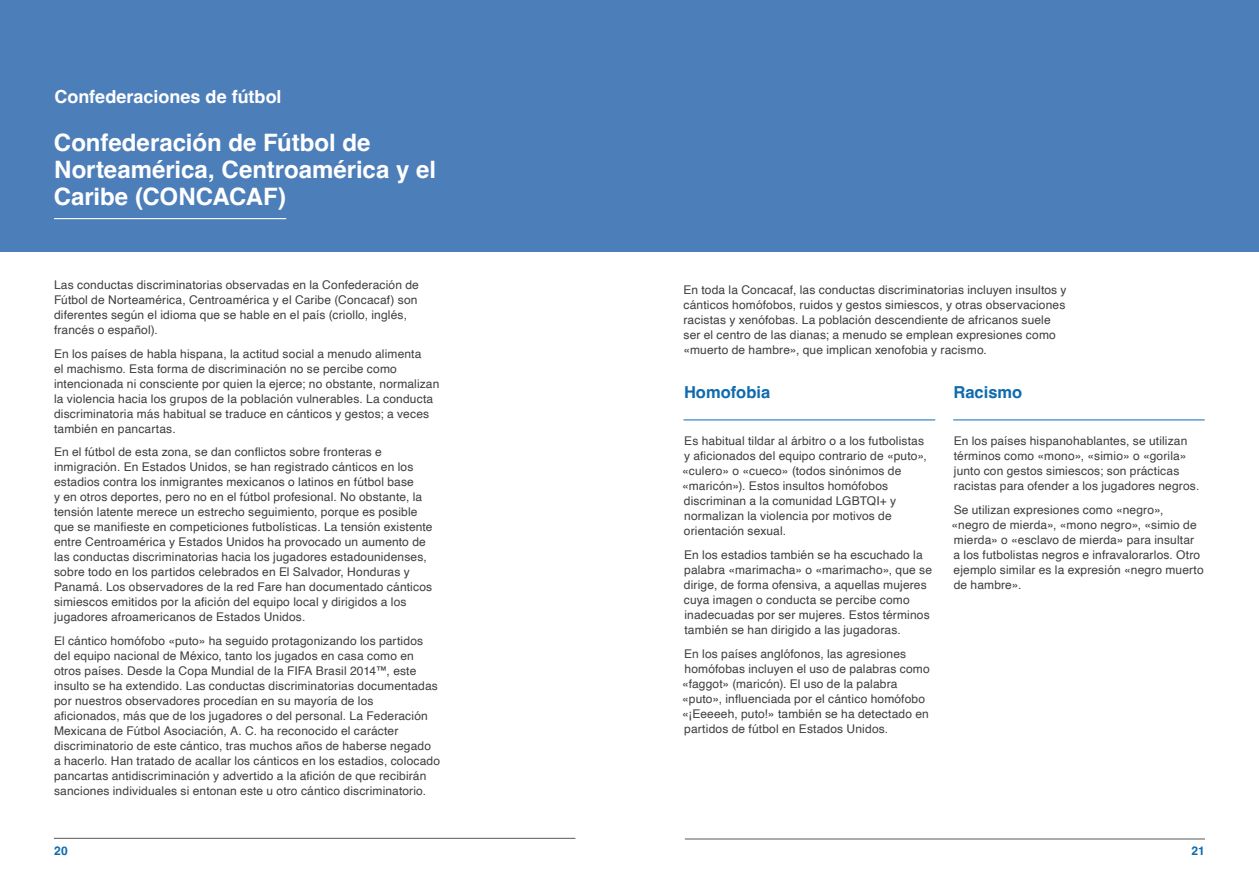
<style>
.page{position:relative;width:1259px;height:893px;background:#fff}
.page>*{position:absolute;margin:0;border:0;box-sizing:border-box;transform-origin:0 0}
.Section_headers{font:700 24px/27px "Helvetica";color:#fff}
.t1{font:700 18px "Helvetica";color:#fff}
.Sub_headers{font:700 16.5px "Helvetica";color:#0e6bae}
.t2{font:12px/15px "Helvetica";letter-spacing:.01em;color:#3e3e3f}
.t3{font:700 12px "Helvetica";color:#0e6bae}
</style>
<div class="page">
<hr style="left:685px;top:839px;width:520px;height:1px;background:#57585a">
<hr style="left:54px;top:838px;width:521px;height:1px;background:#57585a">
<div style="left:0;top:0;width:1259px;height:252px;background:#4c7eba"></div>
<hr style="left:54px;top:218px;width:232px;height:1px;background:#fff">
<hr style="left:953px;top:420px;width:251px;height:1px;background:#0e6bae">
<hr style="left:683px;top:420px;width:252px;height:1px;background:#0e6bae">
<p class="t1" style="left:54px;top:86px;width:229px">Confederaciones de fútbol</p>
<p class="Section_headers" style="left:54px;top:132px;width:384px">Confederación de Fútbol de<br>Norteamérica, Centroamérica y el<br>Caribe (CONCACAF)</p>
<p class="t2" style="left:54px;top:278px;width:366px">Las conductas discriminatorias observadas en la Confederación de Fútbol de Norteamérica, Centroamérica y el Caribe (Concacaf) son diferentes según el idioma que se hable en el país (criollo, inglés, francés o español).</p>
<p class="t2" style="left:54px;top:346px;width:387px">En los países de habla hispana, la actitud social a menudo alimenta<br>el machismo. Esta forma de discriminación no se percibe como intencionada ni consciente por quien la ejerce; no obstante, normalizan la violencia hacia los grupos de la población vulnerables. La conducta discriminatoria más habitual se traduce en cánticos y gestos; a veces también en pancartas.</p>
<p class="t2" style="left:54px;top:445px;width:380px">En el fútbol de esta zona, se dan conflictos sobre fronteras e inmigración. En Estados Unidos, se han registrado cánticos en los estadios contra los inmigrantes mexicanos o latinos en fútbol base<br>y en otros deportes, pero no en el fútbol profesional. No obstante, la tensión latente merece un estrecho seguimiento, porque es posible que se manifieste en competiciones futbolísticas. La tensión existente entre Centroamérica y Estados Unidos ha provocado un aumento de las conductas discriminatorias hacia los jugadores estadounidenses, sobre todo en los partidos celebrados en El Salvador, Honduras y Panamá. Los observadores de la red Fare han documentado cánticos simiescos emitidos por la afición del equipo local y dirigidos a los jugadores afroamericanos de Estados Unidos.</p>
<p class="t2" style="left:54px;top:633px;width:387px">El cántico homófobo «puto» ha seguido protagonizando los partidos del equipo nacional de México, tanto los jugados en casa como en otros países. Desde la Copa Mundial de la FIFA Brasil 2014™, este insulto se ha extendido. Las conductas discriminatorias documentadas por nuestros observadores procedían en su mayoría de los aficionados, más que de los jugadores o del personal. La Federación Mexicana de Fútbol Asociación, A. C. ha reconocido el carácter discriminatorio de este cántico, tras muchos años de haberse negado a hacerlo. Han tratado de acallar los cánticos en los estadios, colocado pancartas antidiscriminación y advertido a la afición de que recibirán sanciones individuales si entonan este u otro cántico discriminatorio.</p>
<p class="t2" style="left:683px;top:282px;width:384px">En toda la Concacaf, las conductas discriminatorias incluyen insultos y cánticos homófobos, ruidos y gestos simiescos, y otras observaciones racistas y xenófobas. La población descendiente de africanos suele ser el centro de las dianas; a menudo se emplean expresiones como «muerto de hambre», que implican xenofobia y racismo.</p>
<p class="Sub_headers" style="left:684px;top:383px;width:88px">Homofobia</p>
<p class="t2" style="left:682px;top:434px;width:246px">Es habitual tildar al árbitro o a los futbolistas y aficionados del equipo contrario de «puto», «culero» o «cueco» (todos sinónimos de «maricón»). Estos insultos homófobos discriminan a la comunidad LGBTQI+ y normalizan la violencia por motivos de orientación sexual.</p>
<p class="t2" style="left:684px;top:548px;width:250px">En los estadios también se ha escuchado la palabra «marimacha» o «marimacho», que se dirige, de forma ofensiva, a aquellas mujeres cuya imagen o conducta se percibe como inadecuadas por ser mujeres. Estos términos también se han dirigido a las jugadoras.</p>
<p class="t2" style="left:682px;top:646px;width:249px">En los países anglófonos, las agresiones homófobas incluyen el uso de palabras como «faggot» (maricón). El uso de la palabra «puto», influenciada por el cántico homófobo «¡Eeeeeh, puto!» también se ha detectado en partidos de fútbol en Estados Unidos.</p>
<p class="Sub_headers" style="left:953px;top:383px;width:70px">Racismo</p>
<p class="t2" style="left:953px;top:434px;width:247px">En los países hispanohablantes, se utilizan términos como «mono», «simio» o «gorila» junto con gestos simiescos; son prácticas racistas para ofender a los jugadores negros.</p>
<p class="t2" style="left:951px;top:503px;width:254px">Se utilizan expresiones como «negro»,<br>«negro de mierda», «mono negro», «simio de mierda» o «esclavo de mierda» para insultar<br>a los futbolistas negros e infravalorarlos. Otro ejemplo similar es la expresión «negro muerto de hambre».</p>
<p class="t3" style="left:54px;top:844px;width:15px">20</p>
<p class="t3" style="left:1191px;top:844px;width:15px">21</p>
</div>
